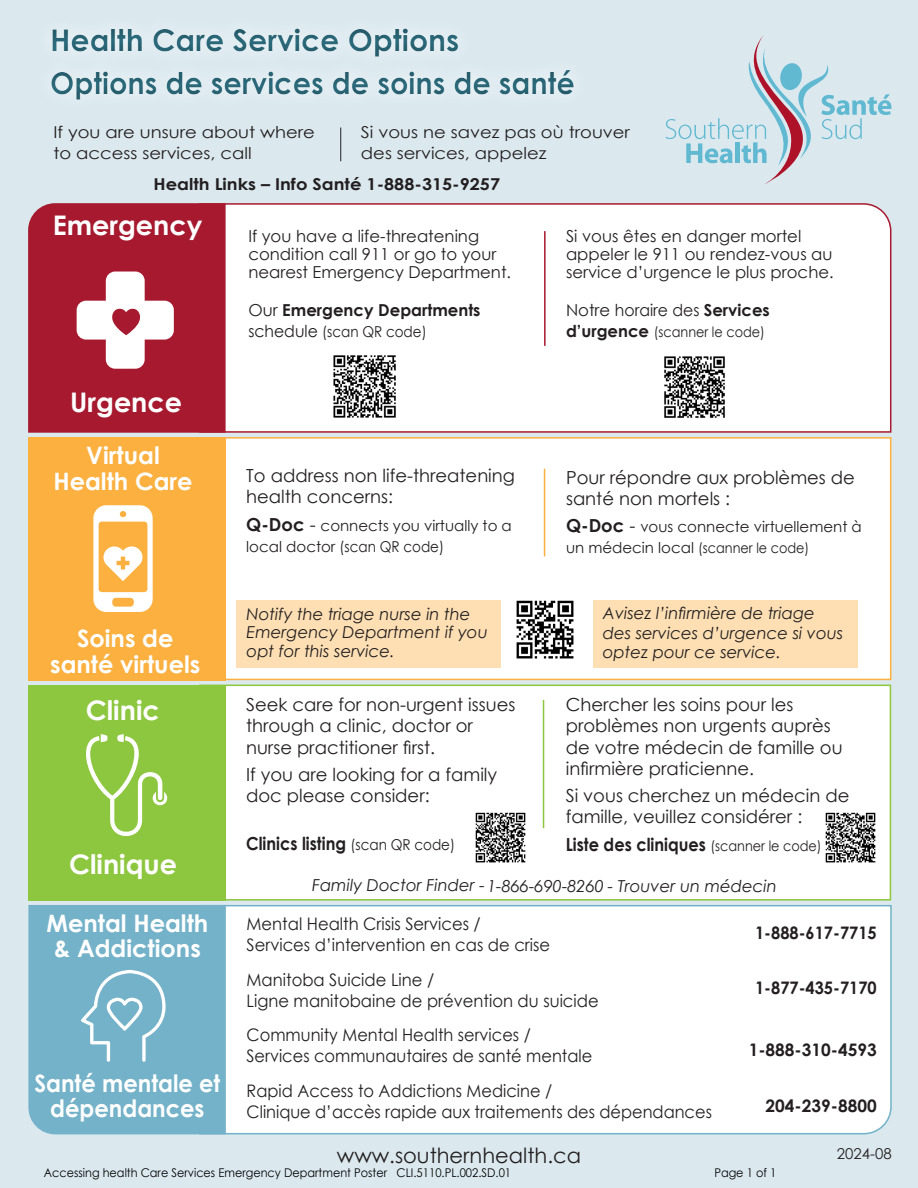
<style>
.page{position:relative;width:918px;height:1188px;background:#dbe9ef}
.page>*{position:absolute;margin:0;border:0;box-sizing:border-box;transform-origin:0 0}
.t1{font:700 30px/42.8px "Century Gothic";color:#2c6b7c}
.t2{font:700 27px "Century Gothic";color:#fff}
.t3{font:700 24px "Century Gothic";color:#fff}
.t4{font:700 24px/25.5px "Century Gothic";color:#fff;text-align:center;scale:.94 1}
.t5{font:21px "Century Gothic";color:#231f20}
.t6{font:18px/21px "Century Gothic";color:#231f20}
.t7{font:700 18px "Century Gothic";color:#231f20;scale:.9 1}
.t8{font:17.25px "Century Gothic";color:#231f20;scale:.94 1}
.t9{font:17.25px "Century Gothic";color:#231f20;scale:.95 1}
.t10{font:700 17.25px "Century Gothic";color:#231f20;scale:.95 1}
.t11{font:700 17.25px "Century Gothic";color:#231f20}
.t12{font:italic 16.5px/19.5px "Century Gothic";color:#231f20}
.t13{font:16.5px/18px "Century Gothic";color:#231f20}
.t14{font:700 16.5px "Century Gothic";color:#231f20}
.t15{font:16.35px/21px "Century Gothic";color:#231f20;scale:1.1 1}
.t16{font:700 16.35px "Century Gothic";color:#231f20;scale:1.1 1}
.t17{font:15px/21px "Century Gothic";color:#231f20}
.t18{font:15px "Century Gothic";color:#231f20;scale:.9 1}
.t19{font:14.25px "Century Gothic";color:#231f20;scale:.9 1}
.t20{font:12px "Century Gothic";color:#000;scale:.94 1}
.s1{font-weight:400}
.s2{font-size:16.5px}
.s3{font-weight:700;font-size:18px}
.s4{font-size:18px}
.s5{font-weight:700}
.s6{font-weight:700;font-size:16.5px}
.s7{font-size:15px}
.s8{font-weight:400;font-size:15px}
.s9{font-weight:400;font-size:14.25px}
</style>
<div class="page">
<div style="left:199px;top:904px;width:693px;height:231px;background:#fff"></div>
<div style="left:28px;top:905px;width:198px;height:229px;background:#74b2c9"></div>
<svg style="left:665px;top:35px;width:226px;height:149px"></svg>
<svg style="left:81px;top:970px;width:85px;height:92px;background:#88bdd1"></svg>
<div style="left:226px;top:203px;width:666px;height:230px;background:#fff"></div>
<div style="left:28px;top:203px;width:198px;height:230px;background:#a6192e"></div>
<img style="left:330px;top:353px;width:69px;height:68px">
<svg style="left:77px;top:272px;width:97px;height:97px;background:#d89ba4"></svg>
<img style="left:661px;top:354px;width:67px;height:66px">
<hr style="left:544px;top:231px;width:2px;height:115px;background:#a6192e">
<hr style="left:340px;top:127px;width:1px;height:34px;background:#231f20">
<div style="left:199px;top:685px;width:692px;height:216px;background:#fff;border:2px solid #8dc63f"></div>
<div style="left:28px;top:685px;width:197px;height:216px;background:#8dc63f"></div>
<svg style="left:86px;top:734px;width:81px;height:102px"></svg>
<hr style="left:543px;top:700px;width:1px;height:128px;background:#8dc63f">
<div style="left:199px;top:437px;width:692px;height:243px;background:#fff;border:2px solid #fbb040"></div>
<div style="left:28px;top:437px;width:198px;height:243px;background:#fbb040"></div>
<img style="left:516px;top:600px;width:58px;height:59px">
<svg style="left:93px;top:505px;width:60px;height:107px"></svg>
<hr style="left:544px;top:469px;width:1px;height:87px;background:#fbb040">
<img style="left:475px;top:812px;width:51px;height:51px">
<img style="left:825px;top:812px;width:51px;height:51px">
<div style="left:236px;top:600px;width:264px;height:68px;background:#fddfb3"></div>
<div style="left:594px;top:600px;width:264px;height:68px;background:#fddfb3"></div>
<h1 class="t1" style="left:50px;top:18px;width:526px">Health Care Service Options<br>Options de services de soins de santé</h1>
<p class="t15" style="left:53px;top:121px;width:239px">If you are unsure about where to access services, call</p>
<p class="t15" style="left:361px;top:121px;width:246px">Si vous ne savez pas où trouver des services, appelez</p>
<p class="t16" style="left:153px;top:172px;width:317px">Health Links – Info Santé 1-888-315-9257</p>
<p class="t2" style="left:53px;top:205px;width:151px">Emergency</p>
<p class="t2" style="left:70px;top:382px;width:113px">Urgence</p>
<p class="t13" style="left:248px;top:227px;width:264px">If you have a life-threatening condition call 911 or go to your nearest Emergency Department.</p>
<p class="t14" style="left:248px;top:298px;width:234px"><span class="s1">Our</span> Emergency Departments</p>
<p class="t18" style="left:248px;top:322px;width:200px"><span class="s2">schedule</span> (scan QR code)</p>
<p class="t3" style="left:86px;top:437px;width:75px">Virtual</p>
<p class="t3" style="left:53px;top:463px;width:141px">Health Care</p>
<p class="t6" style="left:246px;top:465px;width:270px">To address non life-threatening health concerns:</p>
<p class="t17" style="left:246px;top:515px;width:267px"><span class="s3">Q-Doc</span> <span class="s4">-</span> connects you virtually to a local doctor (scan QR code)</p>
<p class="t3" style="left:77px;top:620px;width:98px">Soins de</p>
<p class="t3" style="left:50px;top:646px;width:152px">santé virtuels</p>
<p class="t12" style="left:247px;top:605px;width:243px;line-height:18px">Notify the triage nurse in the<br>Emergency Department if you</p>
<p class="t12" style="left:247px;top:641px;width:150px">opt for this service.</p>
<p class="t13" style="left:566px;top:227px;width:269px">Si vous êtes en danger mortel appeler le 911 ou rendez-vous au service d’urgence le plus proche.</p>
<p class="t13" style="left:566px;top:301px;width:205px">Notre horaire des <span class="s5">Services</span></p>
<p class="t19" style="left:566px;top:322px;width:222px"><span class="s6">d’urgence</span> (scanner le code)</p>
<p class="t6" style="left:566px;top:466px;width:290px">Pour répondre aux problèmes de santé non mortels :</p>
<p class="t17" style="left:566px;top:516px;width:297px"><span class="s3">Q-Doc</span> <span class="s4">-</span> vous connecte virtuellement à</p>
<p class="t19" style="left:566px;top:538px;width:272px"><span class="s7">un médecin local</span> (scanner le code)</p>
<p class="t12" style="left:603px;top:603px;width:242px">Avisez l’infirmière de triage des services d’urgence si vous optez pour ce service.</p>
<p class="t2" style="left:86px;top:690px;width:75px">Clinic</p>
<p class="t2" style="left:69px;top:843px;width:109px">Clinique</p>
<p class="t3" style="left:47px;top:905px;width:163px">Mental Health</p>
<p class="t3" style="left:54px;top:930px;width:148px">&amp; Addictions</p>
<p class="t4" style="left:35px;top:1069px;width:199px">Santé mentale et dépendances</p>
<p class="t6" style="left:246px;top:694px;width:271px">Seek care for non-urgent issues through a clinic, doctor or nurse practitioner first.</p>
<p class="t6" style="left:246px;top:764px;width:253px">If you are looking for a family doc please consider:</p>
<p class="t7" style="left:246px;top:830px;width:234px">Clinics listing <span class="s8">(scan QR code)</span></p>
<p class="t12" style="left:312px;top:876px;width:466px">Family Doctor Finder -1-866-690-8260 - Trouver un médecin</p>
<p class="t6" style="left:566px;top:694px;width:278px">Chercher les soins pour les problèmes non urgents auprès de votre médecin de famille ou infirmière praticienne.</p>
<p class="t6" style="left:566px;top:785px;width:285px">Si vous cherchez un médecin de famille, veuillez considérer :</p>
<p class="t7" style="left:566px;top:831px;width:286px">Liste des cliniques <span class="s9">(scanner le code)</span></p>
<p class="t9" style="left:247px;top:912px;width:248px">Mental Health Crisis Services /</p>
<p class="t9" style="left:247px;top:933px;width:321px">Services d’intervention en cas de crise</p>
<p class="t9" style="left:247px;top:967px;width:199px">Manitoba Suicide Line /</p>
<p class="t9" style="left:247px;top:988px;width:372px">Ligne manitobaine de prévention du suicide</p>
<p class="t8" style="left:247px;top:1023px;width:304px">Community Mental Health services /</p>
<p class="t8" style="left:247px;top:1044px;width:369px">Services communautaires de santé mentale</p>
<p class="t8" style="left:247px;top:1078px;width:327px">Rapid Access to Addictions Medicine /</p>
<p class="t8" style="left:247px;top:1099px;width:497px">Clinique d’accès rapide aux traitements des dépendances</p>
<p class="t5" style="left:337px;top:1141px;width:246px">www.southernhealth.ca</p>
<p class="t10" style="left:755px;top:919px;width:129px">1-888-617-7715</p>
<p class="t10" style="left:755px;top:975px;width:129px">1-877-435-7170</p>
<p class="t11" style="left:749px;top:1037px;width:129px">1-888-310-4593</p>
<p class="t11" style="left:766px;top:1092px;width:113px">204-239-8800</p>
<p class="t17" style="left:837px;top:1142px;width:56px">2024-08</p>
<p class="t20" style="left:44px;top:1165px;width:499px">Accessing health Care Services Emergency Department Poster CLI.5110.PL.002.SD.01</p>
<p class="t20" style="left:714px;top:1165px;width:68px">Page 1 of 1</p>
</div>
